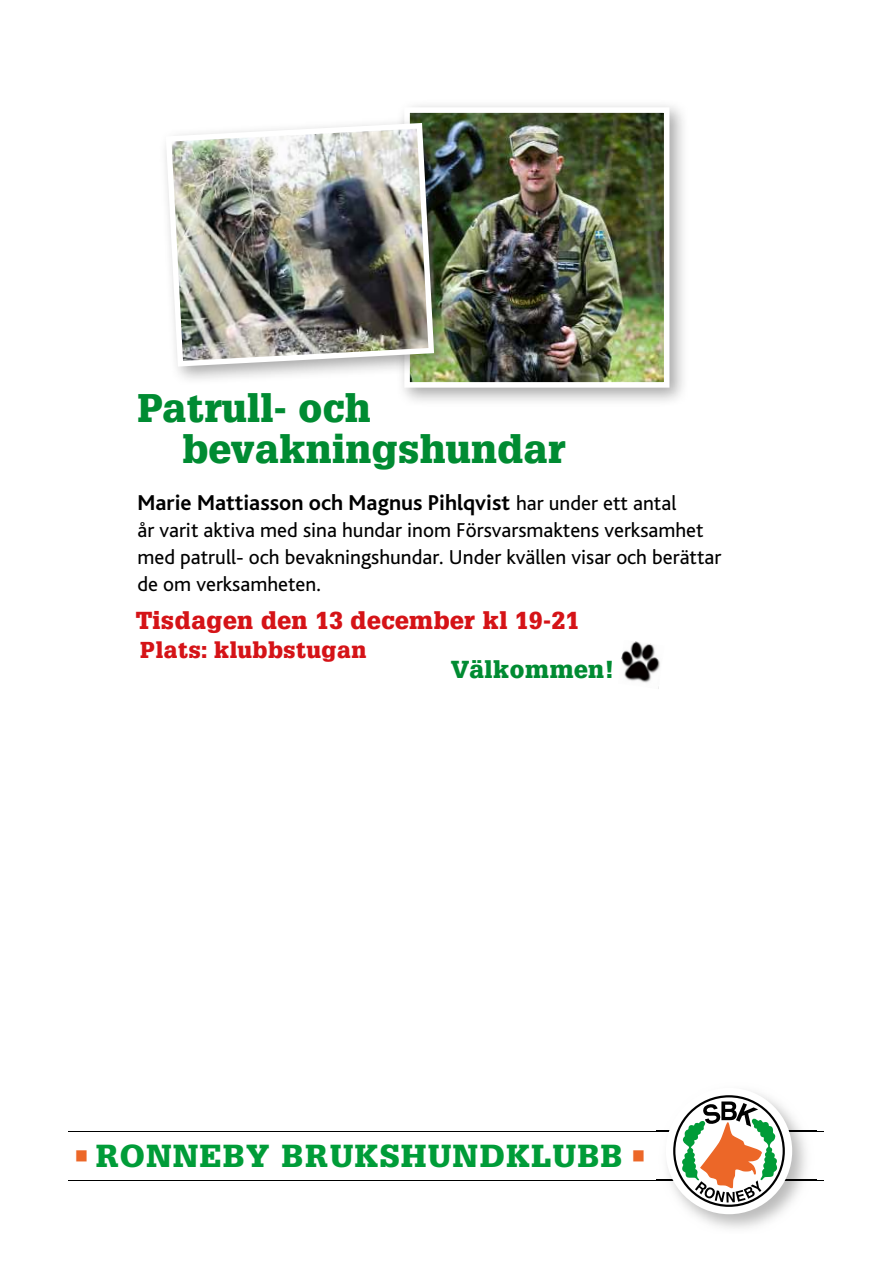
<style>
.page{position:relative;width:893px;height:1263px;background:#fff}
.page>*{position:absolute;margin:0;border:0;box-sizing:border-box;transform-origin:0 0}
.t1{font:900 39px/40.5px "Glypha LT Std";letter-spacing:.01em;color:#008b32}
.t2{font:900 31.05px "Glypha LT Std";letter-spacing:.05em;color:#009c38;scale:1.04 1}
.t3{font:900 24px "Glypha LT Std";letter-spacing:.025em;color:#d51317}
.t4{font:900 24px "Glypha LT Std";letter-spacing:.025em;color:#008b32}
.t5{font:700 22.5px "Bliss";color:#000}
.t6{font:900 22.5px "Glypha LT Std";letter-spacing:.025em;color:#d51317}
.t7{font:21px/27px "Bliss";color:#000}
.s1{font-weight:400;font-size:21px}
.s2{color:#ec6728}
</style>
<div class="page">
<img style="left:621px;top:641px;width:39px;height:48px">
<div style="left:396px;top:99px;width:294px;height:309px;background:#000;opacity:.35"></div>
<img style="left:411px;top:114px;width:251px;height:267px">
<div style="left:404px;top:107px;width:265px;height:281px;border:6px solid #fff"></div>
<div style="left:158px;top:115px;width:296px;height:271px;background:#000;opacity:.35"></div>
<img style="left:163px;top:120px;width:274px;height:249px">
<hr style="left:68px;top:1179px;width:756px;height:1px;background:#000">
<hr style="left:68px;top:1131px;width:756px;height:1px;background:#000">
<img style="left:656px;top:1092px;width:161px;height:137px">
<img style="left:656px;top:1179px;width:161px;height:1px">
<img style="left:656px;top:1131px;width:161px;height:1px">
<div style="left:666px;top:1088px;width:126px;height:126px;background:#fff;border-radius:50%"></div>
<svg style="left:673px;top:1095px;width:112px;height:112px"></svg>
<h1 class="t1" style="left:182px;top:388px;width:384px;text-indent:-45px">Patrull- och bevakningshundar</h1>
<p class="t5" style="left:137px;top:490px;width:540px">Marie Mattiasson och Magnus Pihlqvist <span class="s1">har under ett antal</span></p>
<p class="t7" style="left:137px;top:517px;width:585px">år varit aktiva med sina hundar inom Försvarsmaktens verksamhet med patrull- och bevakningshundar. Under kvällen visar och berättar de om verksamheten.</p>
<p class="t3" style="left:136px;top:606px;width:444px">Tisdagen den 13 december kl 19-21</p>
<p class="t6" style="left:140px;top:636px;width:228px">Plats: klubbstugan</p>
<p class="t4" style="left:451px;top:655px;width:165px">Välkommen!</p>
<h2 class="t2" style="left:74px;top:1137px;width:553px"><span class="s2">•</span> RONNEBY BRUKSHUNDKLUBB <span class="s2">•</span></h2>
</div>
